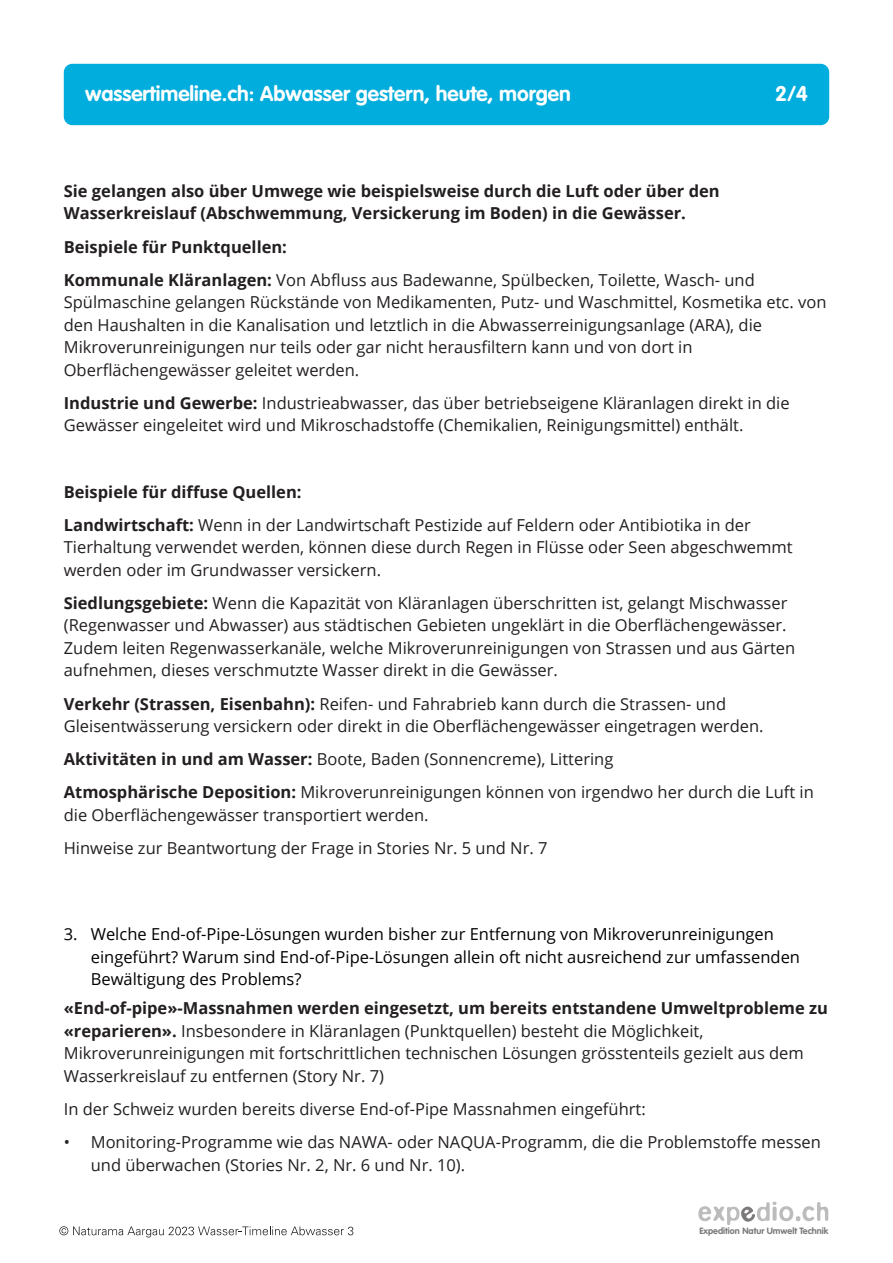
<style>
.page{position:relative;width:893px;height:1263px;background:#fff}
.page>*{position:absolute;margin:0;border:0;box-sizing:border-box;transform-origin:0 0}
.t1{font:700 21px "VAG Rounded Std";color:#fff}
.t2{font:16.5px "Open Sans";color:#231f20}
.t3{font:700 16.5px "Open Sans";color:#231f20}
.t4{font:16.5px "Open Sans";color:#000}
.t5{font:700 9px "VAG Rounded Std";color:#7b7979}
.s1{font-weight:700}
</style>
<div class="page">
<div style="left:64px;top:64px;width:765px;height:61px;background:#00addc;border-radius:9px"></div>
<svg style="left:698px;top:1202px;width:130px;height:23px"></svg>
<svg style="left:59px;top:1226px;width:294px;height:11px"></svg>
<p class="t1" style="left:85px;top:85px;width:487px">wassertimeline.ch: Abwasser gestern, heute, morgen</p>
<p class="t1" style="left:775px;top:85px;width:34px">2/4</p>
<p class="t3" style="left:64px;top:184px;width:657px">Sie gelangen also über Umwege wie beispielsweise durch die Luft oder über den</p>
<p class="t3" style="left:64px;top:207px;width:624px">Wasserkreislauf (Abschwemmung, Versickerung im Boden) in die Gewässer.</p>
<p class="t3" style="left:64px;top:240px;width:225px">Beispiele für Punktquellen:</p>
<p class="t2" style="left:64px;top:273px;width:692px"><span class="s1">Kommunale Kläranlagen:</span> Von Abfluss aus Badewanne, Spülbecken, Toilette, Wasch- und</p>
<p class="t2" style="left:64px;top:296px;width:764px">Spülmaschine gelangen Rückstände von Medikamenten, Putz- und Waschmittel, Kosmetika etc. von</p>
<p class="t2" style="left:64px;top:318px;width:700px">den Haushalten in die Kanalisation und letztlich in die Abwasserreinigungsanlage (ARA), die</p>
<p class="t2" style="left:64px;top:341px;width:630px">Mikroverunreinigungen nur teils oder gar nicht herausfiltern kann und von dort in</p>
<p class="t2" style="left:64px;top:363px;width:297px">Oberflächengewässer geleitet werden.</p>
<p class="t2" style="left:64px;top:396px;width:727px"><span class="s1">Industrie und Gewerbe:</span> Industrieabwasser, das über betriebseigene Kläranlagen direkt in die</p>
<p class="t2" style="left:64px;top:419px;width:681px">Gewässer eingeleitet wird und Mikroschadstoffe (Chemikalien, Reinigungsmittel) enthält.</p>
<p class="t3" style="left:64px;top:485px;width:239px">Beispiele für diffuse Quellen:</p>
<p class="t2" style="left:64px;top:518px;width:689px"><span class="s1">Landwirtschaft:</span> Wenn in der Landwirtschaft Pestizide auf Feldern oder Antibiotika in der</p>
<p class="t2" style="left:64px;top:541px;width:730px">Tierhaltung verwendet werden, können diese durch Regen in Flüsse oder Seen abgeschwemmt</p>
<p class="t2" style="left:64px;top:563px;width:319px">werden oder im Grundwasser versickern.</p>
<p class="t2" style="left:64px;top:596px;width:725px"><span class="s1">Siedlungsgebiete:</span> Wenn die Kapazität von Kläranlagen überschritten ist, gelangt Mischwasser</p>
<p class="t2" style="left:64px;top:619px;width:724px">(Regenwasser und Abwasser) aus städtischen Gebieten ungeklärt in die Oberflächengewässer.</p>
<p class="t2" style="left:64px;top:641px;width:733px">Zudem leiten Regenwasserkanäle, welche Mikroverunreinigungen von Strassen und aus Gärten</p>
<p class="t2" style="left:64px;top:664px;width:496px">aufnehmen, dieses verschmutzte Wasser direkt in die Gewässer.</p>
<p class="t2" style="left:64px;top:697px;width:664px"><span class="s1">Verkehr (Strassen, Eisenbahn):</span> Reifen- und Fahrabrieb kann durch die Strassen- und</p>
<p class="t2" style="left:64px;top:719px;width:701px">Gleisentwässerung versickern oder direkt in die Oberflächengewässer eingetragen werden.</p>
<p class="t2" style="left:64px;top:752px;width:551px"><span class="s1">Aktivitäten in und am Wasser:</span> Boote, Baden (Sonnencreme), Littering</p>
<p class="t2" style="left:64px;top:786px;width:751px"><span class="s1">Atmosphärische Deposition:</span> Mikroverunreinigungen können von irgendwo her durch die Luft in</p>
<p class="t2" style="left:64px;top:808px;width:366px">die Oberflächengewässer transportiert werden.</p>
<p class="t2" style="left:64px;top:841px;width:485px">Hinweise zur Beantwortung der Frage in Stories Nr. 5 und Nr. 7</p>
<p class="t4" style="left:64px;top:928px;width:712px">3. Welche End-of-Pipe-Lösungen wurden bisher zur Entfernung von Mikroverunreinigungen</p>
<p class="t4" style="left:91px;top:950px;width:711px">eingeführt? Warum sind End-of-Pipe-Lösungen allein oft nicht ausreichend zur umfassenden</p>
<p class="t4" style="left:91px;top:973px;width:212px">Bewältigung des Problems?</p>
<p class="t3" style="left:64px;top:1002px;width:766px">«End-of-pipe»-Massnahmen werden eingesetzt, um bereits entstandene Umweltprobleme zu</p>
<p class="t2" style="left:64px;top:1024px;width:641px"><span class="s1">«reparieren».</span> Insbesondere in Kläranlagen (Punktquellen) besteht die Möglichkeit,</p>
<p class="t2" style="left:64px;top:1047px;width:742px">Mikroverunreinigungen mit fortschrittlichen technischen Lösungen grösstenteils gezielt aus dem</p>
<p class="t2" style="left:64px;top:1069px;width:322px">Wasserkreislauf zu entfernen (Story Nr. 7)</p>
<p class="t2" style="left:64px;top:1102px;width:583px">In der Schweiz wurden bereits diverse End-of-Pipe Massnahmen eingeführt:</p>
<p class="t2" style="left:64px;top:1135px;width:759px">• Monitoring-Programme wie das NAWA- oder NAQUA-Programm, die die Problemstoffe messen</p>
<p class="t2" style="left:91px;top:1158px;width:376px">und überwachen (Stories Nr. 2, Nr. 6 und Nr. 10).</p>
<p class="t5" style="left:699px;top:1227px;width:130px">Expedition Natur Umwelt Technik</p>
</div>
